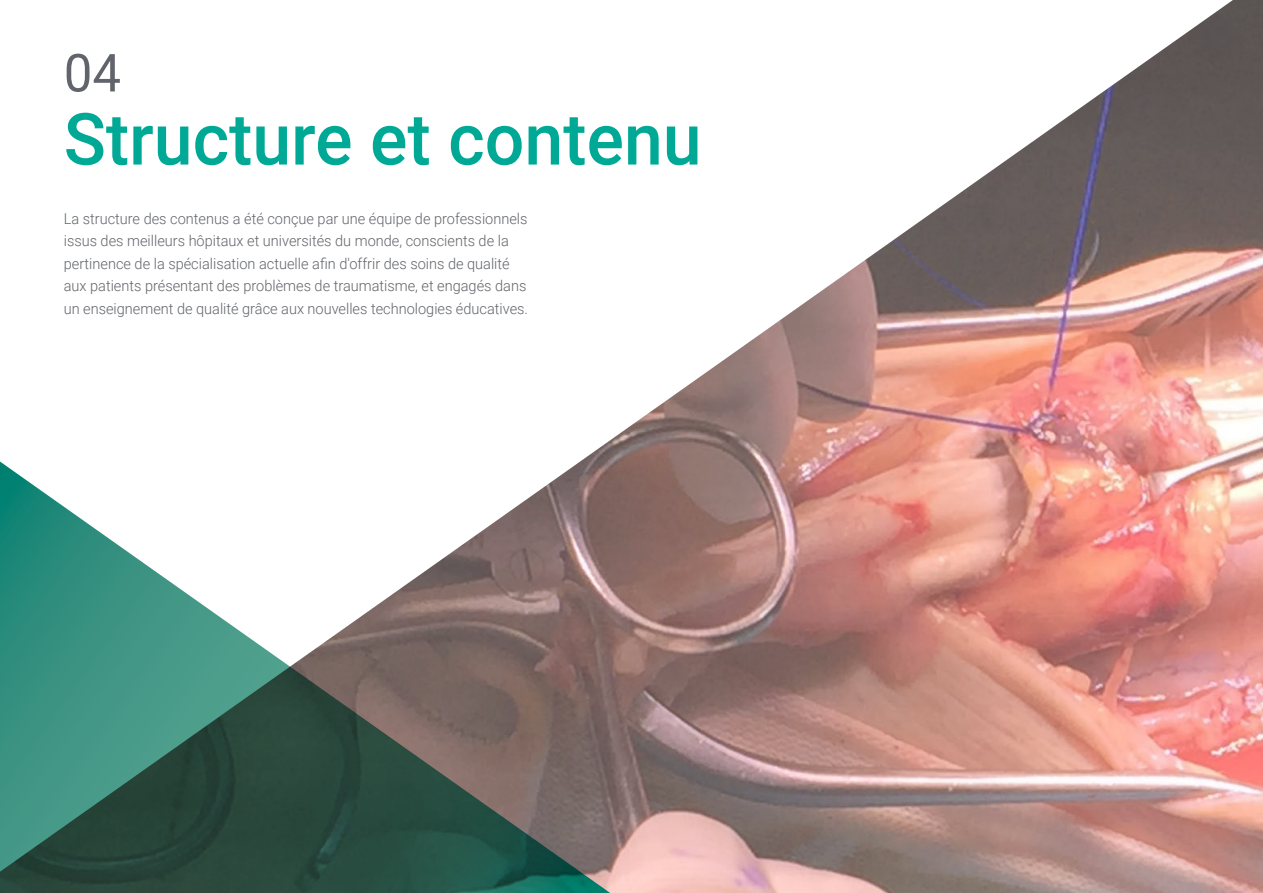
<style>
.page{position:relative;width:1263px;height:893px;background:#fff}
.page>*{position:absolute;margin:0;border:0;box-sizing:border-box;transform-origin:0 0}
.t1{font:500 72px "Roboto";color:#00a996}
.t2{font:52.5px "Roboto";color:#61646a}
.t3{font:300 15px/22.5px "Roboto";color:#61646a}
</style>
<div class="page">
<img style="left:602px;top:0;width:661px;height:893px">
<svg style="left:0;top:446px;width:640px;height:447px"></svg>
<h2 class="t2" style="left:64px;top:36px;width:59px">04</h2>
<h1 class="t1" style="left:64px;top:89px;width:639px">Structure et contenu</h1>
<p class="t3" style="left:64px;top:207px;width:466px">La structure des contenus a été conçue par une équipe de professionnels issus des meilleurs hôpitaux et universités du monde, conscients de la pertinence de la spécialisation actuelle afin d'offrir des soins de qualité aux patients présentant des problèmes de traumatisme, et engagés dans un enseignement de qualité grâce aux nouvelles technologies éducatives.</p>
</div>
